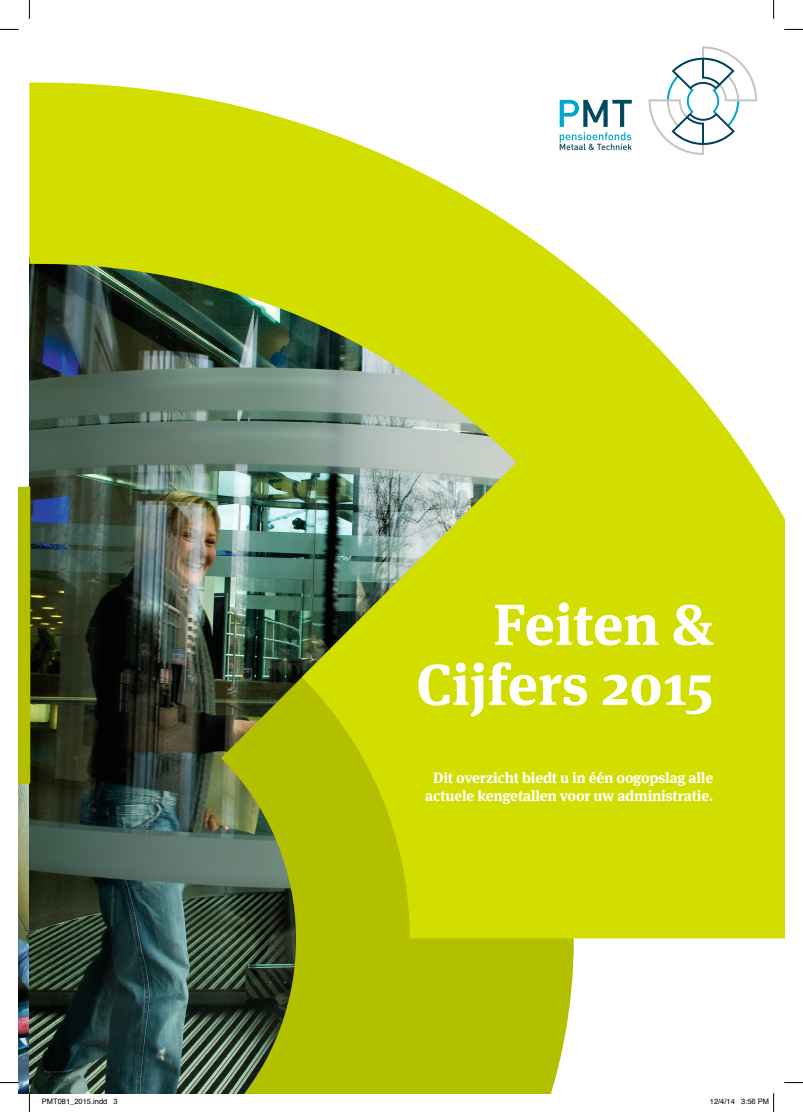
<style>
.page{position:relative;width:803px;height:1112px;background:#fff}
.page>*{position:absolute;margin:0;border:0;box-sizing:border-box;transform-origin:0 0}
.t1{font:700 57.5px/60px "Meta Serif OT";color:#fff;text-align:right}
.t2{font:700 15px/18px "Meta Serif OT";letter-spacing:-.015em;color:#fff;text-align:center}
.t3{font:7.5px "Helvetica";color:#000}
</style>
<div class="page">
<img style="left:19px;top:857px;width:10px;height:180px">
<img style="left:29px;top:938px;width:192px;height:154px">
<svg style="left:19px;top:486px;width:10px;height:371px;background:#b0bd1d"></svg>
<svg style="left:221px;top:938px;width:405px;height:154px;background:#a8b429"></svg>
<img style="left:29px;top:83px;width:755px;height:855px">
<div style="left:543px;top:29px;width:230px;height:142px;background:#fff"></div>
<svg style="left:560px;top:100px;width:72px;height:50px"></svg>
<svg style="left:648px;top:46px;width:109px;height:109px"></svg>
<svg style="left:0;top:29px;width:19px;height:1px"></svg>
<svg style="left:784px;top:29px;width:19px;height:1px"></svg>
<svg style="left:784px;top:1082px;width:19px;height:1px"></svg>
<svg style="left:29px;top:0;width:1px;height:19px"></svg>
<svg style="left:773px;top:0;width:1px;height:19px"></svg>
<img style="left:0;top:1037px;width:107px;height:74px">
<svg style="left:773px;top:1093px;width:1px;height:18px"></svg>
<h1 class="t1" style="left:416px;top:595px;width:299px">Feiten &amp;<br>Cijfers 2015</h1>
<p class="t2" style="left:425px;top:768px;width:290px">Dit overzicht biedt u in één oogopslag alle actuele kengetallen voor uw administratie.</p>
<p class="t3" style="left:42px;top:1095px;width:77px">PMT081_2015.indd 3</p>
<p class="t3" style="left:710px;top:1095px;width:61px">12/4/14 3:56 PM</p>
</div>
